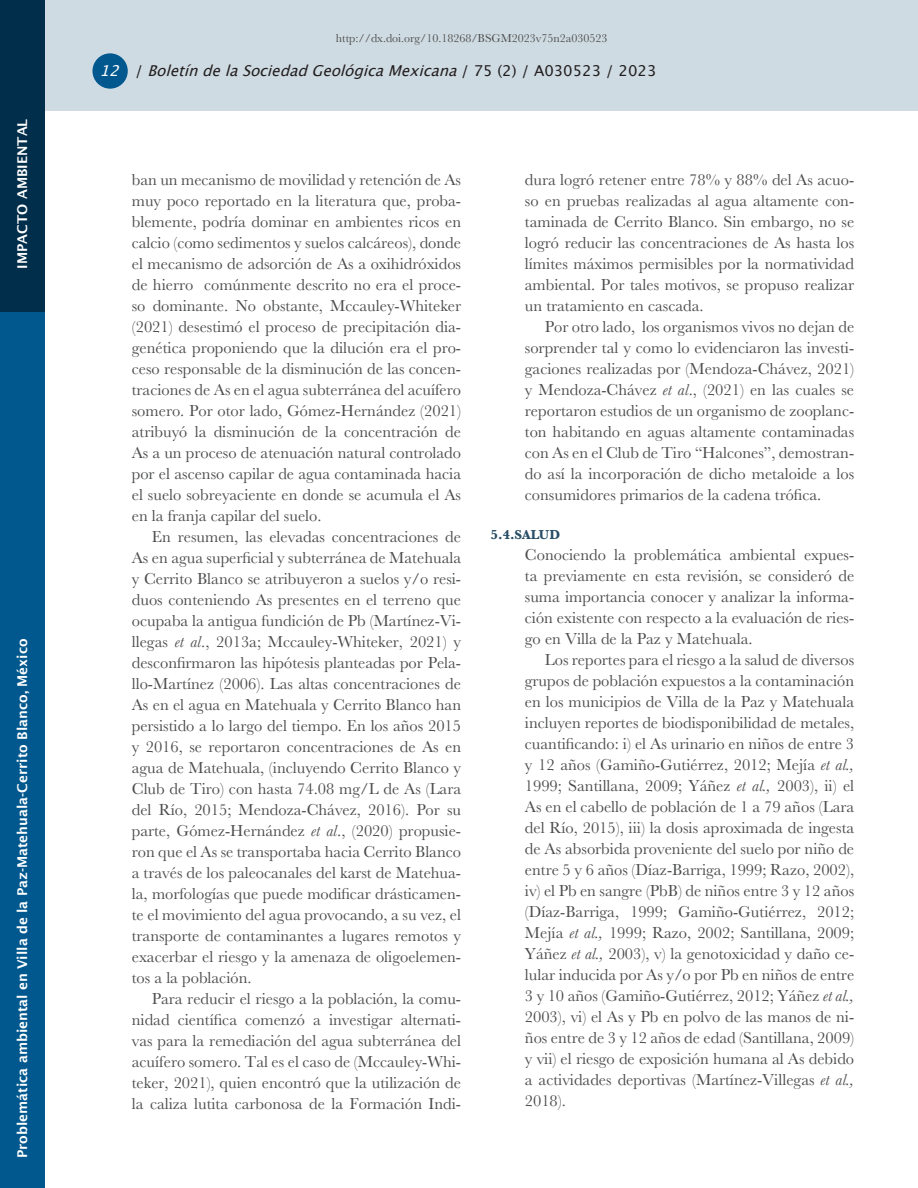
<style>
.page{position:relative;width:918px;height:1188px;background:#fff}
.page>*{position:absolute;margin:0;border:0;box-sizing:border-box;transform-origin:0 0}
.t1{font:16.5px/21px "Baskerville";color:#4b4c4d;text-align:justify}
.t2{font:italic 15px "Lucida Grande";color:#231f20}
.Sección{font:600 13.5px "Lucida Sans";color:#fff}
.Jerarquía_2{font:700 13.5px "Baskerville";color:#274d66}
.t3{font:12px "Baskerville";color:#4b4c4d}
.s1{color:#fff}
.s2{font-style:normal}
.s3{font-style:italic}
</style>
<div class="page">
<div style="left:0;top:311px;width:44px;height:877px;background:#01588e"></div>
<div style="left:45px;top:0;width:873px;height:111px;background:#cfdbe2"></div>
<div style="left:92px;top:53px;width:36px;height:36px;background:#01588e;border-radius:50%"></div>
<div style="left:0;top:0;width:44px;height:311px;background:#012e4b"></div>
<p class="Sección" style="left:15px;top:269px;width:152px;rotate:-90deg">IMPACTO AMBIENTAL</p>
<p class="Sección" style="left:15px;top:1158px;width:521px;rotate:-90deg">Problemática ambiental en Villa de la Paz-Matehuala-Cerrito Blanco, México</p>
<p class="t3" style="left:336px;top:30px;width:273px">http://dx.doi.org/10.18268/BSGM2023v75n2a030523</p>
<p class="t2" style="left:100px;top:62px;width:558px"><span class="s1">12</span> <span class="s2">/</span> BoletíndelaSociedadGeológicaMexicana<span class="s2">/ 7 5 ( 2 ) / A 0 3 0 5 2 3 / 2 0 2 3</span></p>
<p class="t1" style="left:132px;top:169px;width:331px">ban un mecanismo de movilidad y retención de As muy poco reportado en la literatura que, proba&shy;blemente, podría dominar en ambientes ricos en calcio (como sedimentos y suelos calcáreos), donde el mecanismo de adsorción de As a oxihidróxidos de hierro comúnmente descrito no era el proce&shy;so dominante. No obstante, Mccauley-Whiteker (2021) desestimó el proceso de precipitación dia&shy;genética proponiendo que la dilución era el pro&shy;ceso responsable de la disminución de las concen&shy;traciones de As en el agua subterránea del acuífero somero. Por otor lado, Gómez-Hernández (2021) atribuyó la disminución de la concentración de As a un proceso de atenuación natural controlado por el ascenso capilar de agua contaminada hacia el suelo sobreyaciente en donde se acumula el As en la franja capilar del suelo.</p>
<p class="t1" style="left:132px;top:526px;width:331px;text-indent:20px">En resumen, las elevadas concentraciones de As en agua superficial y subterránea de Matehuala y Cerrito Blanco se atribuyeron a suelos y/o resi&shy;duos conteniendo As presentes en el terreno que ocupaba la antigua fundición de Pb (Martínez-Vi&shy;llegas <span class="s3">et al</span>., 2013a; Mccauley-Whiteker, 2021) y desconfirmaron las hipótesis planteadas por Pela&shy;llo-Martínez (2006). Las altas concentraciones de As en el agua en Matehuala y Cerrito Blanco han persistido a lo largo del tiempo. En los años 2015 y 2016, se reportaron concentraciones de As en agua de Matehuala, (incluyendo Cerrito Blanco y Club de Tiro) con hasta 74.08 mg/L de As (Lara del Río, 2015; Mendoza-Chávez, 2016). Por su parte, Gómez-Hernández <span class="s3">et al</span>., (2020) propusie&shy;ron que el As se transportaba hacia Cerrito Blanco a través de los paleocanales del karst de Matehua&shy;la, morfologías que puede modificar drásticamen&shy;te el movimiento del agua provocando, a su vez, el transporte de contaminantes a lugares remotos y exacerbar el riesgo y la amenaza de oligoelemen&shy;tos a la población.</p>
<p class="t1" style="left:132px;top:988px;width:331px;text-indent:20px">Para reducir el riesgo a la población, la comu&shy;nidad científica comenzó a investigar alternati&shy;vas para la remediación del agua subterránea del acuífero somero. Tal es el caso de (Mccauley-Whi&shy;teker, 2021), quien encontró que la utilización de la caliza lutita carbonosa de la Formación Indi-</p>
<p class="t1" style="left:525px;top:169px;width:331px">dura logró retener entre 78% y 88% del As acuo&shy;so en pruebas realizadas al agua altamente con&shy;taminada de Cerrito Blanco. Sin embargo, no se logró reducir las concentraciones de As hasta los límites máximos permisibles por la normatividad ambiental. Por tales motivos, se propuso realizar un tratamiento en cascada.</p>
<p class="t1" style="left:525px;top:316px;width:331px;text-indent:20px">Por otro lado, los organismos vivos no dejan de sorprender tal y como lo evidenciaron las investi&shy;gaciones realizadas por (Mendoza-Chávez, 2021) y Mendoza-Chávez <span class="s3">et al</span>., (2021) en las cuales se reportaron estudios de un organismo de zooplanc&shy;ton habitando en aguas altamente contaminadas con As en el Club de Tiro “Halcones”, demostran&shy;do así la incorporación de dicho metaloide a los consumidores primarios de la cadena trófica.</p>
<p class="Jerarquía_2" style="left:491px;top:525px;width:71px">5.4.SALUD</p>
<p class="t1" style="left:525px;top:544px;width:331px">Conociendo la problemática ambiental expues&shy;ta previamente en esta revisión, se consideró de suma importancia conocer y analizar la informa&shy;ción existente con respecto a la evaluación de ries&shy;go en Villa de la Paz y Matehuala.</p>
<p class="t1" style="left:525px;top:649px;width:331px;text-indent:20px">Los reportes para el riesgo a la salud de diversos grupos de población expuestos a la contaminación en los municipios de Villa de la Paz y Matehuala incluyen reportes de biodisponibilidad de metales, cuantificando: i) el As urinario en niños de entre 3 y 12 años (Gamiño-Gutiérrez, 2012; Mejía <span class="s3">et al., </span>1999; Santillana, 2009; Yáñez <span class="s3">et al.,</span> 2003), ii) el As en el cabello de población de 1 a 79 años (Lara del Río, 2015), iii) la dosis aproximada de ingesta de As absorbida proveniente del suelo por niño de entre 5 y 6 años (Díaz-Barriga, 1999; Razo, 2002), iv) el Pb en sangre (PbB) de niños entre 3 y 12 años (Díaz-Barriga, 1999; Gamiño-Gutiérrez, 2012; Mejía <span class="s3">et al.,</span> 1999; Razo, 2002; Santillana, 2009; Yáñez <span class="s3">et al.,</span> 2003), v) la genotoxicidad y daño ce&shy;lular inducida por As y/o por Pb en niños de entre 3 y 10 años (Gamiño-Gutiérrez, 2012; Yáñez <span class="s3">et al., </span>2003), vi) el As y Pb en polvo de las manos de ni&shy;ños entre de 3 y 12 años de edad (Santillana, 2009) y vii) el riesgo de exposición humana al As debido a actividades deportivas (Martínez-Villegas <span class="s3">et al., </span>2018).</p>
</div>
